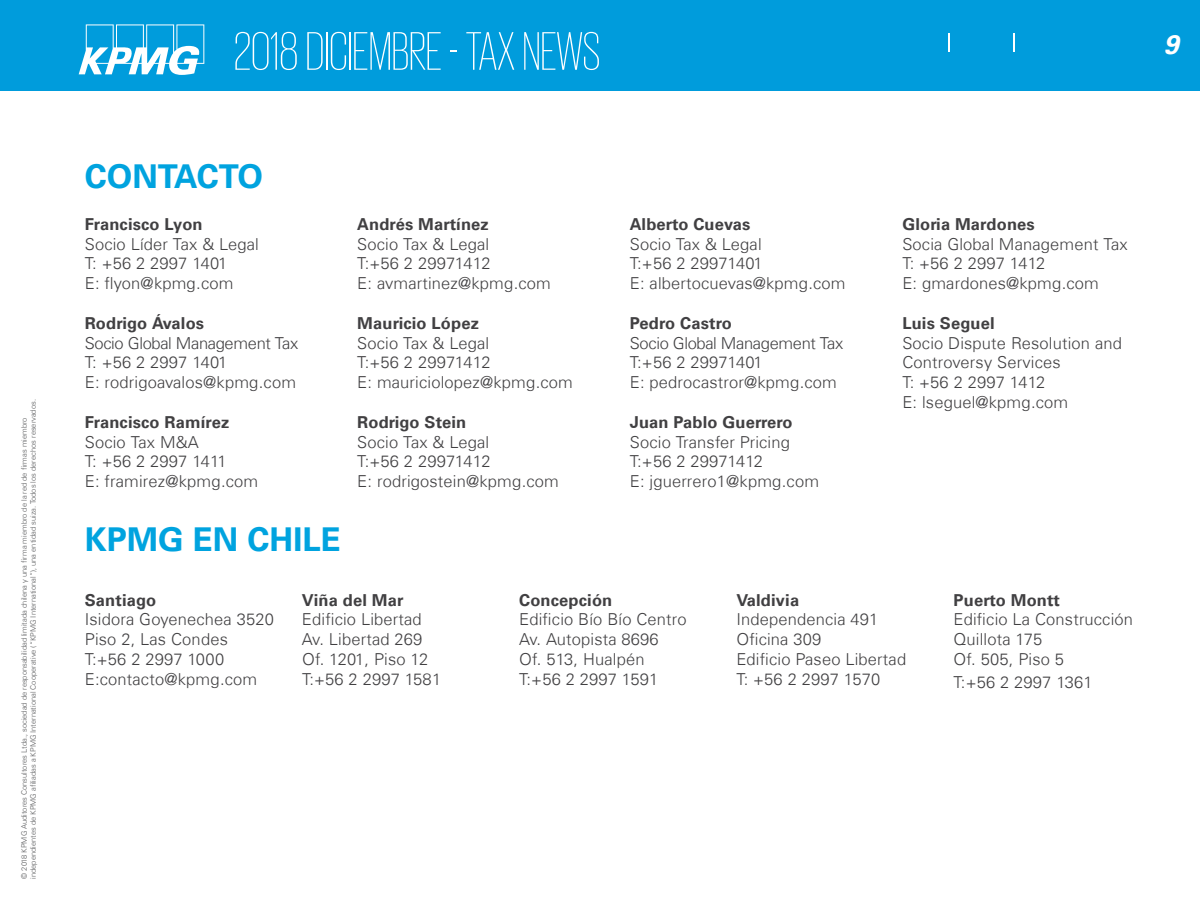
<style>
.page{position:relative;width:1200px;height:900px;background:#fff}
.page>*{position:absolute;margin:0;border:0;box-sizing:border-box;transform-origin:0 0}
.t1{font:200 55.5px "KPMG";color:#fff}
.t2{font:700 32.85px "Universfor KPMG";color:#00a3df}
.t3{font:italic 700 27px "Universfor KPMG";color:#fff}
.t4{font:300 16.5px/19.8px "Universfor KPMG";letter-spacing:.01em;color:#414042}
.t5{font:700 16.5px "Universfor KPMG";letter-spacing:.01em;color:#414042}
.t6{font:300 16.5px/19.8px "Universfor KPMG";letter-spacing:-.02em;color:#414042}
.t7{font:300 7.5px/9px "Universfor KPMG";color:#58595b}
</style>
<div class="page">
<div style="left:0;top:0;width:1200px;height:91px;background:#009cdc"></div>
<svg style="left:1013px;top:33px;width:2px;height:19px"></svg>
<svg style="left:948px;top:33px;width:1px;height:19px"></svg>
<svg style="left:79px;top:24px;width:125px;height:51px"></svg>
<p class="t7" style="left:20px;top:879px;width:481px;rotate:-90deg">© 2018 KPMG Auditores Consultores Ltda., sociedad de responsabilidad limitada chilena y una firma miembro de la red de firmas miembro independientes de KPMG afiliadas a KPMG International Cooperative (“KPMG International”), una entidad suiza. Todos los derechos reservados.</p>
<h1 class="t1" style="left:234px;top:25px;width:368px">2018 DICIEMBRE - TAX NEWS</h1>
<h3 class="t3" style="left:1164px;top:29px;width:17px">9</h3>
<h1 class="t2" style="left:85px;top:157px;width:180px">CONTACTO</h1>
<h4 class="t5" style="left:85px;top:214px;width:119px">Francisco Lyon</h4>
<p class="t4" style="left:85px;top:234px;width:176px">Socio Líder Tax &amp; Legal<br>T: +56 2 2997 1401</p>
<p class="t4" style="left:85px;top:273px;width:150px">E: flyon@kpmg.com</p>
<h4 class="t5" style="left:85px;top:313px;width:121px">Rodrigo Ávalos</h4>
<p class="t6" style="left:85px;top:333px;width:215px">Socio Global Management Tax<br>T: +56 2 2997 1401</p>
<p class="t4" style="left:85px;top:372px;width:213px">E: rodrigoavalos@kpmg.com</p>
<h4 class="t5" style="left:85px;top:412px;width:146px">Francisco Ramírez</h4>
<p class="t4" style="left:85px;top:432px;width:144px">Socio Tax M&amp;A<br>T: +56 2 2997 1411</p>
<p class="t4" style="left:85px;top:471px;width:175px">E: framirez@kpmg.com</p>
<h1 class="t2" style="left:85px;top:520px;width:257px">KPMG EN CHILE</h1>
<h4 class="t5" style="left:357px;top:214px;width:133px">Andrés Martínez</h4>
<p class="t4" style="left:357px;top:234px;width:135px">Socio Tax &amp; Legal<br>T:+56 2 29971412</p>
<p class="t4" style="left:357px;top:273px;width:195px">E: avmartinez@kpmg.com</p>
<h4 class="t5" style="left:357px;top:313px;width:123px">Mauricio López</h4>
<p class="t4" style="left:357px;top:333px;width:135px">Socio Tax &amp; Legal<br>T:+56 2 29971412</p>
<p class="t4" style="left:357px;top:372px;width:217px">E: mauriciolopez@kpmg.com</p>
<h4 class="t5" style="left:357px;top:412px;width:110px">Rodrigo Stein</h4>
<p class="t4" style="left:357px;top:432px;width:135px">Socio Tax &amp; Legal<br>T:+56 2 29971412</p>
<p class="t4" style="left:357px;top:471px;width:203px">E: rodrigostein@kpmg.com</p>
<p class="t5" style="left:630px;top:214px;width:122px">Alberto Cuevas</p>
<p class="t4" style="left:630px;top:234px;width:134px">Socio Tax &amp; Legal<br>T:+56 2 29971401</p>
<p class="t4" style="left:630px;top:273px;width:217px">E: albertocuevas@kpmg.com</p>
<h4 class="t5" style="left:630px;top:313px;width:104px">Pedro Castro</h4>
<p class="t6" style="left:630px;top:333px;width:215px">Socio Global Management Tax<br>T:+56 2 29971401</p>
<p class="t4" style="left:630px;top:372px;width:209px">E: pedrocastror@kpmg.com</p>
<h4 class="t5" style="left:630px;top:412px;width:164px">Juan Pablo Guerrero</h4>
<p class="t4" style="left:630px;top:432px;width:191px">Socio Transfer Pricing<br>T:+56 2 29971412<br>E: jguerrero1@kpmg.com</p>
<h4 class="t5" style="left:902px;top:214px;width:134px">Gloria Mardones</h4>
<p class="t4" style="left:902px;top:234px;width:227px">Socia Global Management Tax<br>T: +56 2 2997 1412</p>
<p class="t4" style="left:902px;top:273px;width:198px">E: gmardones@kpmg.com</p>
<h4 class="t5" style="left:902px;top:313px;width:94px">Luis Seguel</h4>
<p class="t4" style="left:902px;top:333px;width:221px">Socio Dispute Resolution and<br>Controversy Services<br>T: +56 2 2997 1412</p>
<p class="t4" style="left:902px;top:392px;width:167px">E: lseguel@kpmg.com</p>
<h4 class="t5" style="left:85px;top:590px;width:73px">Santiago</h4>
<p class="t4" style="left:85px;top:610px;width:191px">Isidora Goyenechea 3520<br>Piso 2, Las Condes<br>T:+56 2 2997 1000<br>E:contacto@kpmg.com</p>
<h4 class="t5" style="left:302px;top:590px;width:103px">Viña del Mar</h4>
<h4 class="t5" style="left:519px;top:590px;width:95px">Concepción</h4>
<h4 class="t5" style="left:736px;top:590px;width:64px">Valdivia</h4>
<p class="t4" style="left:302px;top:610px;width:121px">Edificio Libertad</p>
<p class="t4" style="left:519px;top:610px;width:169px">Edificio Bío Bío Centro</p>
<p class="t4" style="left:736px;top:610px;width:144px">Independencia 491</p>
<p class="t4" style="left:302px;top:629px;width:122px">Av. Libertad 269</p>
<p class="t4" style="left:519px;top:629px;width:141px">Av. Autopista 8696</p>
<p class="t4" style="left:736px;top:629px;width:86px">Oficina 309</p>
<h4 class="t5" style="left:954px;top:590px;width:108px">Puerto Montt</h4>
<p class="t4" style="left:954px;top:610px;width:181px">Edificio La Construcción</p>
<p class="t4" style="left:954px;top:629px;width:90px">Quillota 175</p>
<p class="t4" style="left:302px;top:649px;width:128px">Of. 1201, Piso 12</p>
<p class="t4" style="left:519px;top:649px;width:127px">Of. 513, Hualpén</p>
<p class="t4" style="left:736px;top:649px;width:171px">Edificio Paseo Libertad</p>
<p class="t4" style="left:954px;top:649px;width:112px">Of. 505, Piso 5</p>
<p class="t4" style="left:302px;top:669px;width:141px">T:+56 2 2997 1581</p>
<p class="t4" style="left:519px;top:669px;width:141px">T:+56 2 2997 1591</p>
<p class="t4" style="left:736px;top:669px;width:145px">T: +56 2 2997 1570</p>
<p class="t4" style="left:954px;top:673px;width:141px">T:+56 2 2997 1361</p>
</div>
